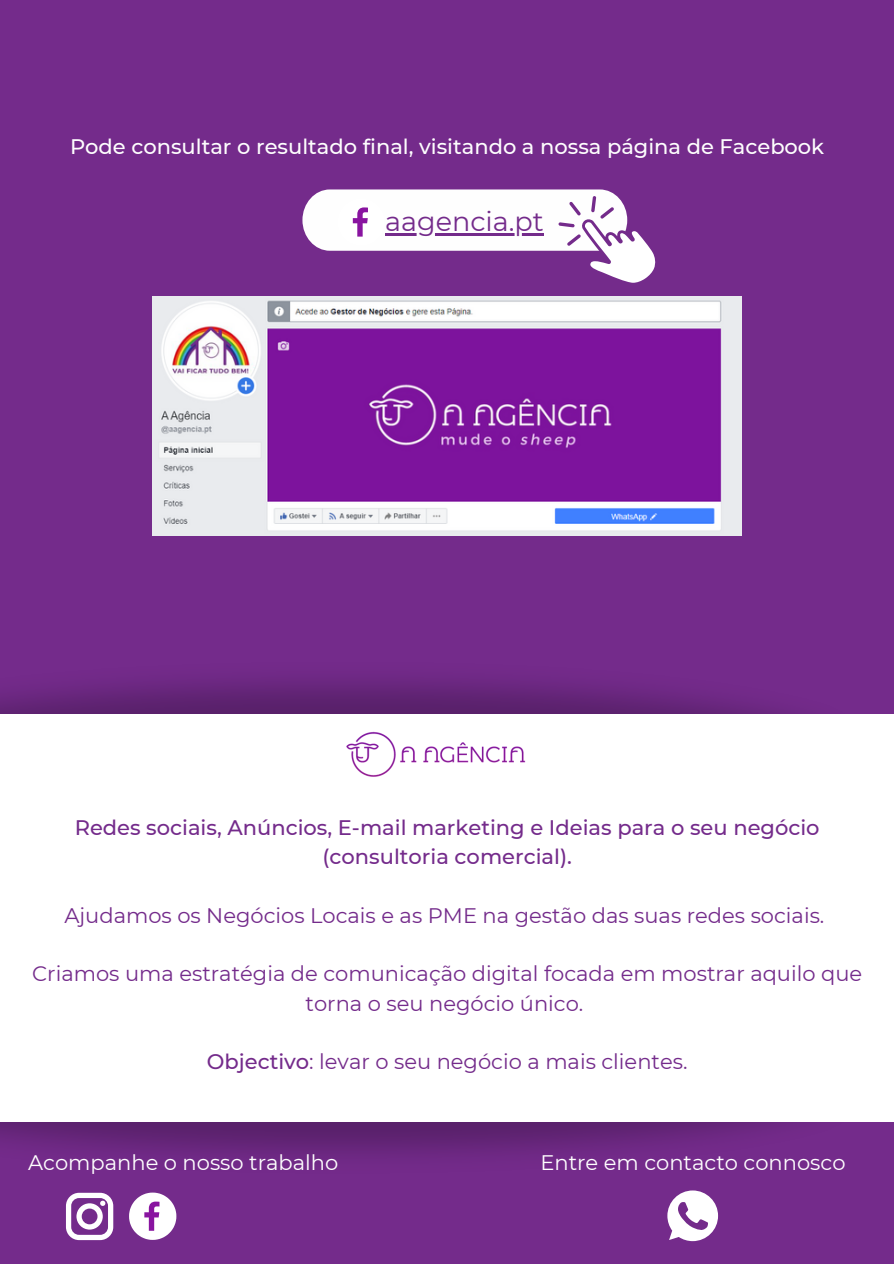
<style>
.page{position:relative;width:894px;height:1264px;background:#fff}
.page>*{position:absolute;margin:0;border:0;box-sizing:border-box;transform-origin:0 0}
.t1{font:27px "Montserrat";color:#742b8b}
.t2{font:21px/29.2px "Montserrat";color:#742b8b;text-align:center}
.t3{font:500 21px/29.2px "Montserrat";color:#742b8b;text-align:center}
.t4{font:500 21px "Montserrat";color:#fefefe}
.t5{font:21px "Montserrat";color:#fff}
.s1{font-weight:500}
</style>
<div class="page">
<div style="left:0;top:0;width:893px;height:1263px;background:#742b8b"></div>
<img style="left:152px;top:297px;width:589px;height:238px">
<img style="left:0;top:1121px;width:893px;height:106px">
<div style="left:0;top:714px;width:893px;height:407px;background:#fff"></div>
<img style="left:346px;top:731px;width:180px;height:46px">
<svg style="left:129px;top:1192px;width:47px;height:47px"></svg>
<svg style="left:66px;top:1192px;width:47px;height:47px"></svg>
<svg style="left:667px;top:1190px;width:50px;height:51px"></svg>
<svg style="left:302px;top:189px;width:354px;height:94px"></svg>
<p class="t4" style="left:70px;top:134px;width:755px">Pode consultar o resultado final, visitando a nossa página de Facebook</p>
<p class="t1" style="left:385px;top:205px;width:160px">aagencia.pt</p>
<p class="t3" style="left:75px;top:812px;width:746px">Redes sociais, Anúncios, E-mail marketing e Ideias para o seu negócio (consultoria comercial).</p>
<p class="t2" style="left:64px;top:900px;width:761px">Ajudamos os Negócios Locais e as PME na gestão das suas redes sociais.</p>
<p class="t2" style="left:32px;top:959px;width:831px">Criamos uma estratégia de comunicação digital focada em mostrar aquilo que torna o seu negócio único.</p>
<p class="t2" style="left:207px;top:1047px;width:482px"><span class="s1">Objectivo</span>: levar o seu negócio a mais clientes.</p>
<p class="t5" style="left:28px;top:1149px;width:311px">Acompanhe o nosso trabalho</p>
<p class="t5" style="left:540px;top:1149px;width:306px">Entre em contacto connosco</p>
</div>
